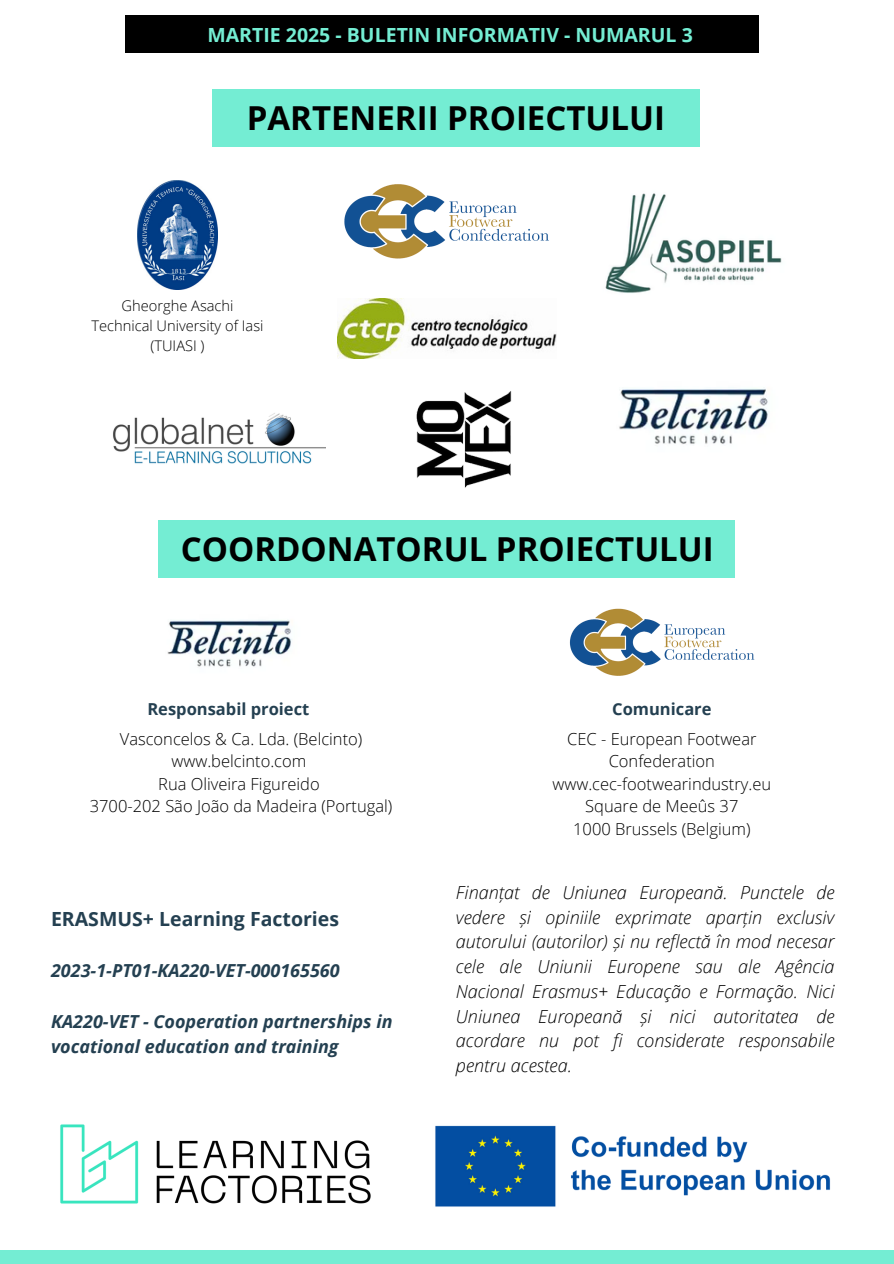
<style>
.page{position:relative;width:894px;height:1264px;background:#fff}
.page>*{position:absolute;margin:0;border:0;box-sizing:border-box;transform-origin:0 0}
.t1{font:700 33px "Open Sans";color:#000}
.t2{font:700 19.5px "Open Sans";color:#74edd3}
.t3{font:700 19.5px "Open Sans";color:#244051}
.t4{font:italic 300 18px/24.8px "Open Sans";color:#000;text-align:justify}
.t5{font:italic 700 18px/24.8px "Open Sans";color:#244051}
.t6{font:300 16.5px/22.5px "Open Sans";color:#000;text-align:center}
.t7{font:700 16.5px "Open Sans";color:#244051}
.t8{font:300 14.7px/20px "Open Sans";color:#000;text-align:center}
</style>
<div class="page">
<div style="left:0;top:1250px;width:893px;height:13px;background:#74edd3"></div>
<img style="left:337px;top:298px;width:219px;height:61px">
<div style="left:159px;top:520px;width:575px;height:57px;background:#74edd3"></div>
<img style="left:137px;top:180px;width:80px;height:109px">
<img style="left:344px;top:184px;width:205px;height:75px">
<div style="left:212px;top:89px;width:487px;height:57px;background:#74edd3"></div>
<img style="left:569px;top:608px;width:186px;height:68px">
<img style="left:435px;top:1125px;width:396px;height:82px">
<img style="left:60px;top:1124px;width:311px;height:80px">
<div style="left:125px;top:15px;width:633px;height:38px;background:#000"></div>
<img style="left:113px;top:413px;width:213px;height:51px">
<img style="left:619px;top:388px;width:150px;height:56px">
<img style="left:167px;top:620px;width:125px;height:47px">
<img style="left:416px;top:391px;width:96px;height:97px">
<img style="left:605px;top:193px;width:177px;height:100px">
<p class="t2" style="left:207px;top:21px;width:486px">MARTIE 2025 - BULETIN INFORMATIV - NUMARUL 3</p>
<h1 class="t1" style="left:246px;top:94px;width:420px">PARTENERII PROIECTULUI</h1>
<h2 class="t8" style="left:91px;top:296px;width:173px">Gheorghe Asachi<br>Technical University of Iasi (TUIASI )</h2>
<p class="t1" style="left:181px;top:525px;width:534px">COORDONATORUL PROIECTULUI</p>
<p class="t7" style="left:147px;top:697px;width:163px">Responsabil proiect</p>
<p class="t6" style="left:120px;top:727px;width:244px">Vasconcelos &amp; Ca. Lda. (Belcinto)</p>
<p class="t6" style="left:171px;top:749px;width:136px">www.belcinto.com</p>
<p class="t6" style="left:158px;top:772px;width:163px">Rua Oliveira Figureido</p>
<p class="t6" style="left:90px;top:794px;width:304px">3700-202 São João da Madeira (Portugal)</p>
<p class="t3" style="left:51px;top:904px;width:289px">ERASMUS+ Learning Factories</p>
<p class="t5" style="left:51px;top:957px;width:290px">2023-1-PT01-KA220-VET-000165560</p>
<p class="t5" style="left:51px;top:1008px;width:343px">KA220-VET - Cooperation partnerships in vocational education and training</p>
<h1 class="t7" style="left:612px;top:697px;width:101px">Comunicare</h1>
<p class="t6" style="left:567px;top:727px;width:191px">CEC - European Footwear<br>Confederation</p>
<h5 class="t6" style="left:552px;top:772px;width:220px">www.cec-footwearindustry.eu</h5>
<p class="t6" style="left:585px;top:794px;width:154px">Square de Meeûs 37</p>
<p class="t6" style="left:573px;top:817px;width:179px">1000 Brussels (Belgium)</p>
<p class="t4" style="left:456px;top:879px;width:380px">Finanțat de Uniunea Europeană. Punctele de vedere și opiniile exprimate aparțin exclusiv autorului (autorilor) și nu reflectă în mod necesar cele ale Uniunii Europene sau ale Agência Nacional Erasmus+ Educação e Formação. Nici Uniunea Europeană și nici autoritatea de acordare nu pot fi considerate responsabile pentru acestea.</p>
</div>
